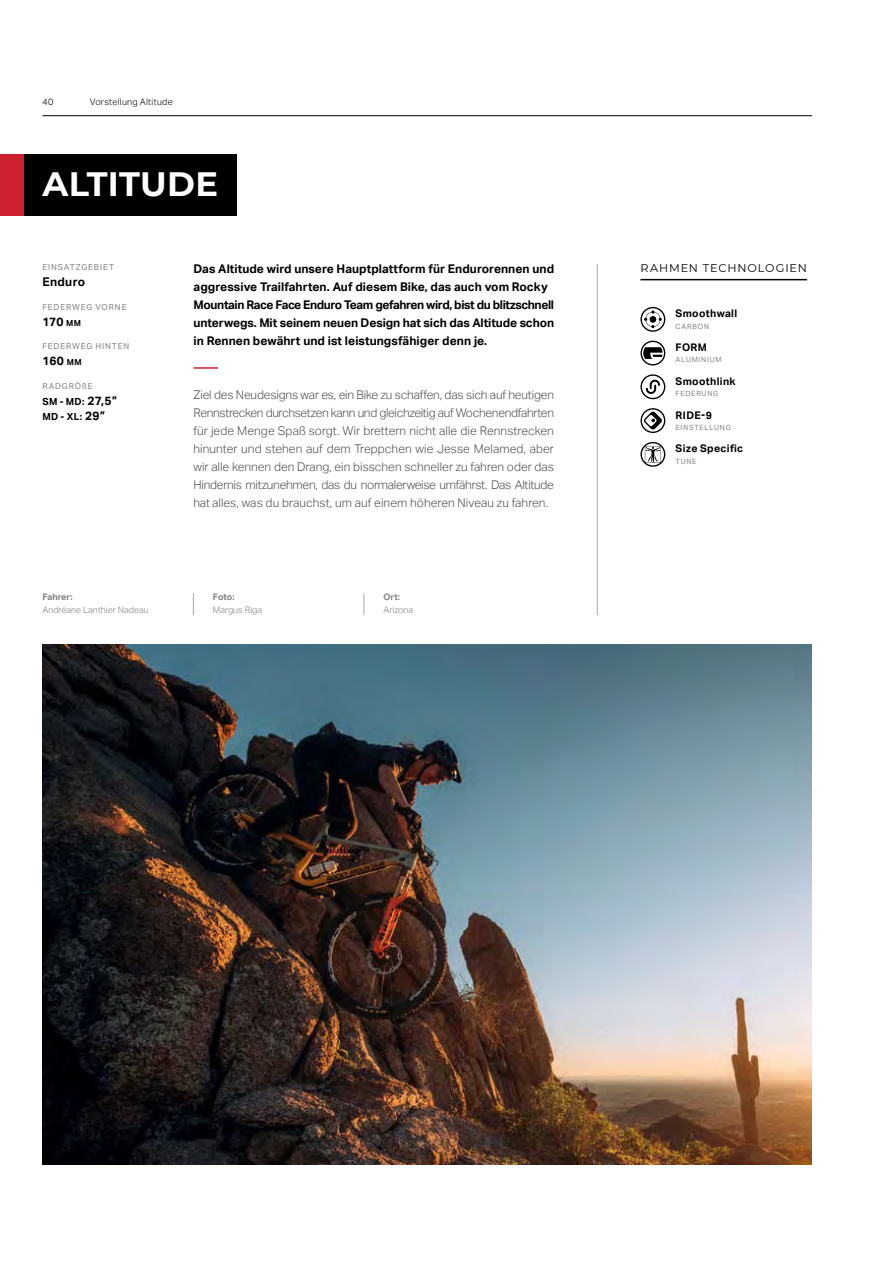
<style>
.page{position:relative;width:893px;height:1263px;background:#fff}
.page>*{position:absolute;margin:0;border:0;box-sizing:border-box;transform-origin:0 0}
.t1{font:700 33.75px "Montserrat";letter-spacing:.01em;color:#fff}
.t2{font:300 12px/18px "Aktiv Grotesk";letter-spacing:.005em;color:#4d4d4f;text-align:justify}
.t3{font:700 12px/18px "Aktiv Grotesk";letter-spacing:-.005em;color:#000}
.t4{font:11.25px "Montserrat";letter-spacing:.08em;color:#000}
.t5{font:700 10.5px "Aktiv Grotesk";letter-spacing:.03em;color:#000}
.t6{font:700 9.75px/15.8px "Aktiv Grotesk";letter-spacing:.04em;color:#000}
.t7{font:300 9px "Aktiv Grotesk";color:#808285}
.t8{font:300 9px "Aktiv Grotesk";letter-spacing:.035em;color:#000}
.t9{font:700 9px "Aktiv Grotesk";color:#808285}
.t10{font:8.25px "Aktiv Grotesk";letter-spacing:.11em;color:#808285}
.t11{font:7.2px "Aktiv Grotesk";letter-spacing:.11em;color:#808285}
.s1{font-size:8.4px}
.s2{font-size:12px}
</style>
<div class="page">
<hr style="left:42px;top:115px;width:770px;height:1px;background:#000">
<hr style="left:597px;top:264px;width:1px;height:351px;background:#a7a9ac">
<div style="left:0;top:154px;width:24px;height:61px;background:#cf202f"></div>
<img style="left:42px;top:644px;width:770px;height:521px">
<svg style="left:193px;top:593px;width:1px;height:22px"></svg>
<svg style="left:364px;top:593px;width:1px;height:22px"></svg>
<hr style="left:640px;top:279px;width:167px;height:1px;background:#000">
<svg style="left:640px;top:307px;width:25px;height:25px"></svg>
<svg style="left:640px;top:341px;width:25px;height:24px"></svg>
<svg style="left:640px;top:374px;width:25px;height:25px"></svg>
<svg style="left:640px;top:408px;width:25px;height:25px"></svg>
<svg style="left:640px;top:442px;width:25px;height:25px"></svg>
<div style="left:24px;top:154px;width:212px;height:61px;background:#000"></div>
<hr style="left:194px;top:367px;width:24px;height:2px;background:#cf202f">
<p class="t8" style="left:42px;top:96px;width:12px">40</p>
<p class="t8" style="left:90px;top:96px;width:85px">Vorstellung Altitude</p>
<h1 class="t1" style="left:42px;top:160px;width:177px">ALTITUDE</h1>
<p class="t10" style="left:42px;top:262px;width:73px">EINSATZGEBIET</p>
<p class="t3" style="left:42px;top:273px;width:44px">Enduro</p>
<p class="t10" style="left:42px;top:302px;width:86px">FEDERWEG VORNE</p>
<p class="t3" style="left:42px;top:312px;width:40px">170 <span class="s1">MM</span></p>
<p class="t10" style="left:42px;top:342px;width:88px">FEDERWEG HINTEN</p>
<p class="t3" style="left:42px;top:352px;width:41px">160 <span class="s1">MM</span></p>
<p class="t10" style="left:42px;top:381px;width:52px">RADGRÖßE</p>
<p class="t6" style="left:42px;top:393px;width:76px">SM - MD: <span class="s2">27,5”<br></span>MD - XL: <span class="s2">29”</span></p>
<p class="t9" style="left:42px;top:591px;width:32px">Fahrer:</p>
<p class="t7" style="left:42px;top:605px;width:108px">Andréane Lanthier Nadeau</p>
<p class="t3" style="left:194px;top:260px;width:362px">Das Altitude wird unsere Hauptplattform für Endurorennen und aggressive Trailfahrten. Auf diesem Bike, das auch vom Rocky Mountain Race Face Enduro Team gefahren wird, bist du blitzschnell unterwegs. Mit seinem neuen Design hat sich das Altitude schon in Rennen bewährt und ist leistungsfähiger denn je.</p>
<p class="t2" style="left:194px;top:386px;width:362px">Ziel des Neudesigns war es, ein Bike zu schaffen, das sich auf heutigen Rennstrecken durchsetzen kann und gleichzeitig auf Wochenendfahrten für jede Menge Spaß sorgt. Wir brettern nicht alle die Rennstrecken hinunter und stehen auf dem Treppchen wie Jesse Melamed, aber wir alle kennen den Drang, ein bisschen schneller zu fahren oder das Hindernis mitzunehmen, das du normalerweise umfährst. Das Altitude hat alles, was du brauchst, um auf einem höheren Niveau zu fahren.</p>
<p class="t9" style="left:213px;top:591px;width:23px">Foto:</p>
<p class="t7" style="left:213px;top:605px;width:51px">Margus Riga</p>
<p class="t9" style="left:384px;top:591px;width:18px">Ort:</p>
<p class="t7" style="left:384px;top:605px;width:31px">Arizona</p>
<p class="t4" style="left:640px;top:260px;width:168px">RAHMEN TECHNOLOGIEN</p>
<p class="t5" style="left:676px;top:308px;width:63px">Smoothwall</p>
<p class="t11" style="left:676px;top:322px;width:35px">CARBON</p>
<p class="t5" style="left:676px;top:341px;width:33px">FORM</p>
<p class="t11" style="left:676px;top:356px;width:47px">ALUMINIUM</p>
<p class="t5" style="left:676px;top:375px;width:62px">Smoothlink</p>
<p class="t11" style="left:676px;top:389px;width:44px">FEDERUNG</p>
<p class="t5" style="left:676px;top:409px;width:38px">RIDE-9</p>
<p class="t11" style="left:676px;top:423px;width:57px">EINSTELLUNG</p>
<p class="t5" style="left:676px;top:443px;width:69px">Size Specific</p>
<p class="t11" style="left:676px;top:457px;width:22px">TUNE</p>
</div>
